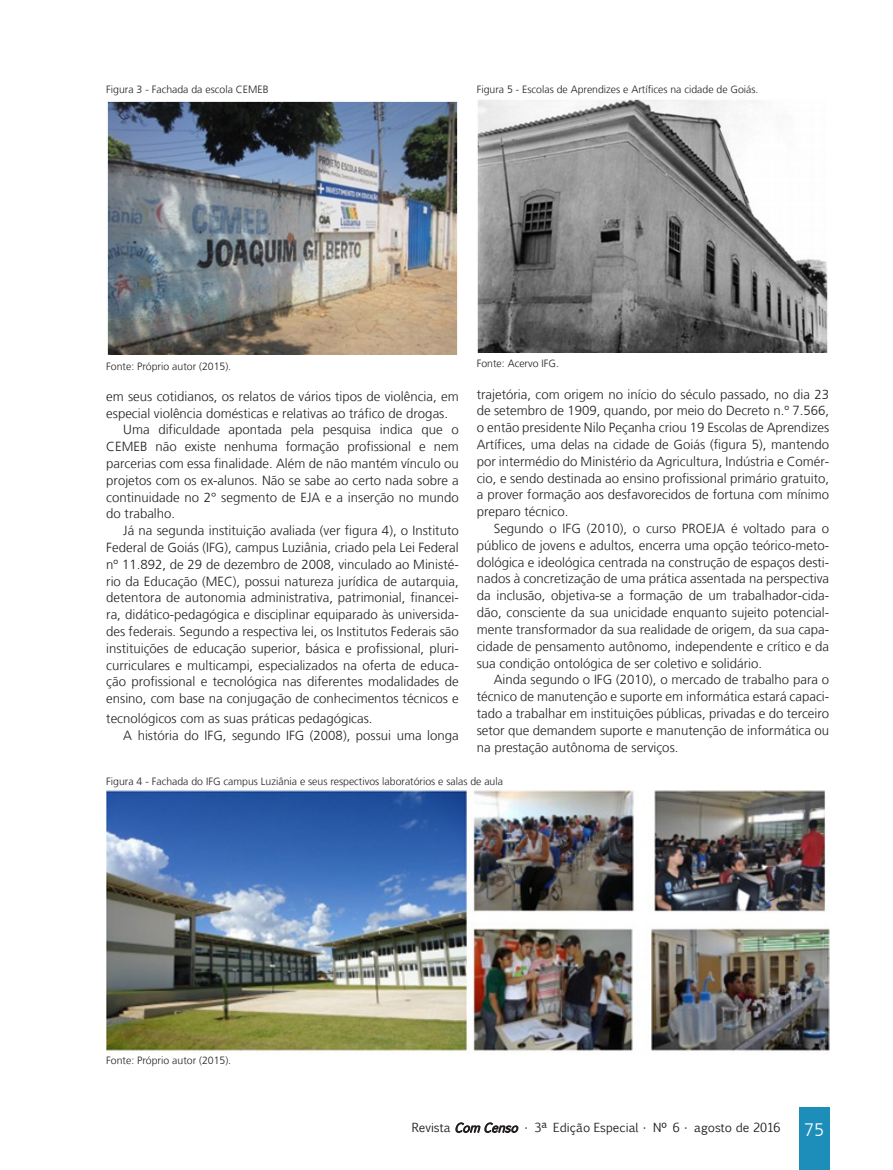
<style>
.page{position:relative;width:893px;height:1170px;background:#fff}
.page>*{position:absolute;margin:0;border:0;box-sizing:border-box;transform-origin:0 0}
.t1{font:300 18px "Frutiger LT";color:#fff}
.Miolo{font:300 13.2px/16.8px "Frutiger LT";color:#231f20;text-align:justify}
.t2{font:12px "Euphemia CAS";color:#231f20}
.Legendas{font:300 10.5px "Frutiger LT";color:#231f20}
.s1{font-style:italic}
</style>
<div class="page">
<img style="left:106px;top:101px;width:352px;height:253px">
<img style="left:477px;top:99px;width:351px;height:253px">
<img style="left:106px;top:790px;width:723px;height:263px">
<div style="left:799px;top:1107px;width:30px;height:62px;background:#1c8eb9"></div>
<svg style="left:455px;top:1122px;width:63px;height:10px"></svg>
<p class="Legendas" style="left:106px;top:83px;width:164px">Figura 3 - Fachada da escola CEMEB</p>
<p class="Legendas" style="left:477px;top:83px;width:283px">Figura 5 - Escolas de Aprendizes e Artífices na cidade de Goiás.</p>
<p class="Legendas" style="left:106px;top:360px;width:126px">Fonte: Próprio autor (2015).</p>
<p class="Miolo" style="left:106px;top:388px;width:354px">em seus cotidianos, os relatos de vários tipos de violência, em especial violência domésticas e relativas ao tráfico de drogas.</p>
<p class="Miolo" style="left:106px;top:421px;width:354px;text-indent:17px">Uma dificuldade apontada pela pesquisa indica que o CEMEB não existe nenhuma formação profissional e nem parcerias com essa finalidade. Além de não mantém vínculo ou projetos com os ex-alunos. Não se sabe ao certo nada sobre a continuidade no 2° segmento de EJA e a inserção no mundo do trabalho.</p>
<p class="Miolo" style="left:106px;top:522px;width:354px;text-indent:17px">Já na segunda instituição avaliada (ver figura 4), o Instituto Federal de Goiás (IFG), campus Luziânia, criado pela Lei Federal nº 11.892, de 29 de dezembro de 2008, vinculado ao Ministé&shy;rio da Educação (MEC), possui natureza jurídica de autarquia, detentora de autonomia administrativa, patrimonial, financei&shy;ra, didático-pedagógica e disciplinar equiparado às universida&shy;des federais. Segundo a respectiva lei, os Institutos Federais são instituições de educação superior, básica e profissional, pluri&shy;curriculares e multicampi, especializados na oferta de educa&shy;ção profissional e tecnológica nas diferentes modalidades de ensino, com base na conjugação de conhecimentos técnicos e</p>
<p class="Miolo" style="left:106px;top:710px;width:268px">tecnológicos com as suas práticas pedagógicas.</p>
<p class="Miolo" style="left:123px;top:727px;width:337px">A história do IFG, segundo IFG (2008), possui uma longa</p>
<p class="Legendas" style="left:477px;top:358px;width:84px">Fonte: Acervo IFG.</p>
<p class="Miolo" style="left:477px;top:386px;width:354px">trajetória, com origem no início do século passado, no dia 23 de setembro de 1909, quando, por meio do Decreto n.º 7.566, o então presidente Nilo Peçanha criou 19 Escolas de Aprendizes Artífices, uma delas na cidade de Goiás (figura 5), mantendo por intermédio do Ministério da Agricultura, Indústria e Comér&shy;cio, e sendo destinada ao ensino profissional primário gratuito, a prover formação aos desfavorecidos de fortuna com mínimo preparo técnico.</p>
<p class="Miolo" style="left:477px;top:520px;width:354px;text-indent:17px">Segundo o IFG (2010), o curso PROEJA é voltado para o público de jovens e adultos, encerra uma opção teórico-meto&shy;dológica e ideológica centrada na construção de espaços desti&shy;nados à concretização de uma prática assentada na perspectiva da inclusão, objetiva-se a formação de um trabalhador-cida&shy;dão, consciente da sua unicidade enquanto sujeito potencial&shy;mente transformador da sua realidade de origem, da sua capa&shy;cidade de pensamento autônomo, independente e crítico e da sua condição ontológica de ser coletivo e solidário.</p>
<p class="Miolo" style="left:477px;top:671px;width:354px;text-indent:17px">Ainda segundo o IFG (2010), o mercado de trabalho para o técnico de manutenção e suporte em informática estará capaci&shy;tado a trabalhar em instituições públicas, privadas e do terceiro setor que demandem suporte e manutenção de informática ou na prestação autônoma de serviços.</p>
<p class="Legendas" style="left:106px;top:775px;width:398px">Figura 4 - Fachada do IFG campus Luziânia e seus respectivos laboratórios e salas de aula</p>
<p class="Legendas" style="left:106px;top:1053px;width:126px">Fonte: Próprio autor (2015).</p>
<p class="t2" style="left:412px;top:1119px;width:370px">Revista <span class="s1">ComCenso</span> • 3ª Edição Especial • Nº 6 • agosto de 2016</p>
<h1 class="t1" style="left:804px;top:1119px;width:22px">75</h1>
</div>
